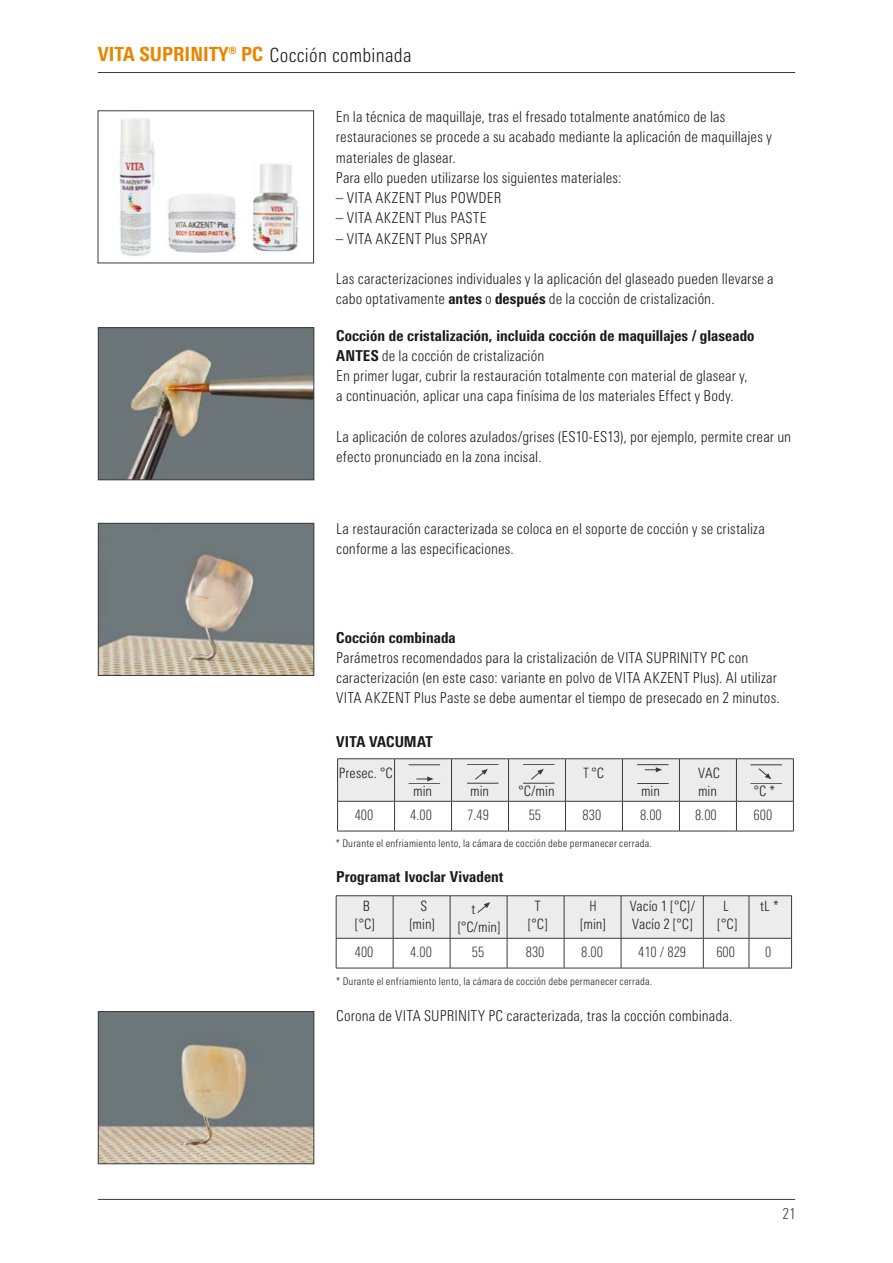
<style>
.page{position:relative;width:893px;height:1263px;background:#fff}
.page>*{position:absolute;margin:0;border:0;box-sizing:border-box;transform-origin:0 0}
.t1{font:800 condensed 19.5px "Univers Next Pro";color:#e98600}
.t2{font:300 condensed 15px/20.2px "Univers Next Pro";letter-spacing:.005em;color:#1a1a1a}
.t3{font:800 condensed 15px "Univers Next Pro";letter-spacing:.005em;color:#1a1a1a}
.t4{font:300 condensed 15px "Univers Next Pro";letter-spacing:.025em;color:#1a1a1a}
.t5{font:300 condensed 15px "Univers Next Pro";color:#3b3b3a}
.t6{font:300 condensed 14.25px/18px "Univers Next Pro";color:#1a1a1a;text-align:center}
.t7{font:300 condensed 14.25px "Univers Next Pro";color:#3b3b3a}
.t8{font:300 condensed 14.25px/18px "Univers Next Pro";color:#1a1a1a;text-align:center;scale:.9 1}
.t9{font:300 condensed 10.5px "Univers Next Pro";letter-spacing:.02em;color:#1a1a1a}
.s1{font-weight:300;color:#1a1a1a}
.s2{font-weight:800}
</style>
<div class="page">
<hr style="left:98px;top:1199px;width:697px;height:1px;background:#3b3b3a">
<hr style="left:98px;top:72px;width:697px;height:1px;background:#3b3b3a">
<img style="left:100px;top:329px;width:212px;height:149px">
<div style="left:98px;top:327px;width:216px;height:153px;border:1px solid #3b3b3a"></div>
<hr style="left:337px;top:758px;width:58px;height:1px;background:#3b3b3a">
<hr style="left:337px;top:759px;width:1px;height:42px;background:#3b3b3a">
<hr style="left:395px;top:758px;width:57px;height:1px;background:#3b3b3a">
<hr style="left:452px;top:758px;width:56px;height:1px;background:#3b3b3a">
<hr style="left:508px;top:758px;width:57px;height:1px;background:#3b3b3a">
<hr style="left:565px;top:758px;width:57px;height:1px;background:#3b3b3a">
<hr style="left:622px;top:758px;width:57px;height:1px;background:#3b3b3a">
<hr style="left:679px;top:758px;width:57px;height:1px;background:#3b3b3a">
<hr style="left:736px;top:758px;width:58px;height:1px;background:#3b3b3a">
<hr style="left:793px;top:759px;width:1px;height:42px;background:#3b3b3a">
<hr style="left:337px;top:801px;width:58px;height:1px;background:#3b3b3a">
<hr style="left:337px;top:801px;width:1px;height:30px;background:#3b3b3a">
<hr style="left:337px;top:831px;width:58px;height:1px;background:#3b3b3a">
<hr style="left:395px;top:801px;width:57px;height:1px;background:#3b3b3a">
<hr style="left:394px;top:801px;width:1px;height:30px;background:#3b3b3a">
<hr style="left:452px;top:801px;width:56px;height:1px;background:#3b3b3a">
<hr style="left:451px;top:801px;width:1px;height:30px;background:#3b3b3a">
<hr style="left:508px;top:801px;width:57px;height:1px;background:#3b3b3a">
<hr style="left:508px;top:801px;width:1px;height:30px;background:#3b3b3a">
<hr style="left:565px;top:801px;width:57px;height:1px;background:#3b3b3a">
<hr style="left:565px;top:801px;width:1px;height:30px;background:#3b3b3a">
<hr style="left:622px;top:801px;width:57px;height:1px;background:#3b3b3a">
<hr style="left:622px;top:801px;width:1px;height:30px;background:#3b3b3a">
<hr style="left:679px;top:801px;width:57px;height:1px;background:#3b3b3a">
<hr style="left:679px;top:801px;width:1px;height:30px;background:#3b3b3a">
<hr style="left:736px;top:801px;width:58px;height:1px;background:#3b3b3a">
<hr style="left:736px;top:801px;width:1px;height:30px;background:#3b3b3a">
<hr style="left:793px;top:801px;width:1px;height:30px;background:#3b3b3a">
<hr style="left:395px;top:831px;width:57px;height:1px;background:#3b3b3a">
<hr style="left:452px;top:831px;width:56px;height:1px;background:#3b3b3a">
<hr style="left:508px;top:831px;width:57px;height:1px;background:#3b3b3a">
<hr style="left:565px;top:831px;width:57px;height:1px;background:#3b3b3a">
<hr style="left:622px;top:831px;width:57px;height:1px;background:#3b3b3a">
<hr style="left:679px;top:831px;width:57px;height:1px;background:#3b3b3a">
<hr style="left:736px;top:831px;width:58px;height:1px;background:#3b3b3a">
<svg style="left:338px;top:759px;width:455px;height:42px;background:#e3e3e4"></svg>
<img style="left:100px;top:525px;width:212px;height:149px">
<div style="left:98px;top:523px;width:216px;height:153px;border:1px solid #3b3b3a"></div>
<img style="left:100px;top:1013px;width:212px;height:149px">
<div style="left:98px;top:1011px;width:216px;height:153px;border:1px solid #3b3b3a"></div>
<hr style="left:336px;top:895px;width:57px;height:1px;background:#3b3b3a">
<hr style="left:393px;top:895px;width:57px;height:1px;background:#3b3b3a">
<hr style="left:450px;top:895px;width:57px;height:1px;background:#3b3b3a">
<hr style="left:507px;top:895px;width:57px;height:1px;background:#3b3b3a">
<hr style="left:564px;top:895px;width:57px;height:1px;background:#3b3b3a">
<hr style="left:621px;top:895px;width:82px;height:1px;background:#3b3b3a">
<hr style="left:703px;top:895px;width:46px;height:1px;background:#3b3b3a">
<hr style="left:749px;top:895px;width:43px;height:1px;background:#3b3b3a">
<hr style="left:791px;top:896px;width:1px;height:42px;background:#3b3b3a">
<hr style="left:336px;top:938px;width:57px;height:1px;background:#3b3b3a">
<hr style="left:336px;top:938px;width:1px;height:30px;background:#3b3b3a">
<hr style="left:336px;top:968px;width:57px;height:1px;background:#3b3b3a">
<hr style="left:393px;top:938px;width:57px;height:1px;background:#3b3b3a">
<hr style="left:393px;top:938px;width:1px;height:30px;background:#3b3b3a">
<hr style="left:450px;top:938px;width:57px;height:1px;background:#3b3b3a">
<hr style="left:450px;top:938px;width:1px;height:30px;background:#3b3b3a">
<hr style="left:507px;top:938px;width:57px;height:1px;background:#3b3b3a">
<hr style="left:507px;top:938px;width:1px;height:30px;background:#3b3b3a">
<hr style="left:564px;top:938px;width:57px;height:1px;background:#3b3b3a">
<hr style="left:564px;top:938px;width:1px;height:30px;background:#3b3b3a">
<hr style="left:621px;top:938px;width:82px;height:1px;background:#3b3b3a">
<hr style="left:621px;top:938px;width:1px;height:30px;background:#3b3b3a">
<hr style="left:703px;top:938px;width:46px;height:1px;background:#3b3b3a">
<hr style="left:703px;top:938px;width:1px;height:30px;background:#3b3b3a">
<hr style="left:749px;top:938px;width:43px;height:1px;background:#3b3b3a">
<hr style="left:749px;top:938px;width:1px;height:30px;background:#3b3b3a">
<hr style="left:791px;top:938px;width:1px;height:30px;background:#3b3b3a">
<hr style="left:393px;top:968px;width:57px;height:1px;background:#3b3b3a">
<hr style="left:450px;top:968px;width:57px;height:1px;background:#3b3b3a">
<hr style="left:507px;top:968px;width:57px;height:1px;background:#3b3b3a">
<hr style="left:564px;top:968px;width:57px;height:1px;background:#3b3b3a">
<hr style="left:621px;top:968px;width:82px;height:1px;background:#3b3b3a">
<hr style="left:703px;top:968px;width:46px;height:1px;background:#3b3b3a">
<hr style="left:749px;top:968px;width:43px;height:1px;background:#3b3b3a">
<img style="left:119px;top:118px;width:36px;height:138px">
<img style="left:251px;top:163px;width:48px;height:90px">
<img style="left:168px;top:194px;width:68px;height:59px">
<svg style="left:336px;top:896px;width:455px;height:42px;background:#e6e6e7"></svg>
<h1 class="t1" style="left:98px;top:43px;width:315px">VITA SUPRINITY® PC <span class="s1">Cocción combinada</span></h1>
<p class="t2" style="left:336px;top:107px;width:438px">En la técnica de maquillaje, tras el fresado totalmente anatómico de las restauraciones se procede a su acabado mediante la aplicación de maquillajes y materiales de glasear.<br>Para ello pueden utilizarse los siguientes materiales:</p>
<p class="t2" style="left:336px;top:188px;width:167px">– VITA AKZENT Plus POWDER</p>
<p class="t4" style="left:336px;top:210px;width:152px">– VITA AKZENT Plus PASTE</p>
<p class="t2" style="left:336px;top:228px;width:153px">– VITA AKZENT Plus SPRAY</p>
<p class="t2" style="left:336px;top:269px;width:439px">Las caracterizaciones individuales y la aplicación del glaseado pueden llevarse a cabo optativamente <span class="s2">antes</span> o <span class="s2">después</span> de la cocción de cristalización.</p>
<p class="t2" style="left:336px;top:325px;width:420px"><span class="s2">Cocción de cristalización, incluida cocción de maquillajes / glaseado ANTES</span> de la cocción de cristalización<br>En primer lugar, cubrir la restauración totalmente con material de glasear y, a continuación, aplicar una capa finísima de los materiales Effect y Body.</p>
<p class="t2" style="left:336px;top:426px;width:457px">La aplicación de colores azulados/grises (ES10-ES13), por ejemplo, permite crear un efecto pronunciado en la zona incisal.</p>
<p class="t2" style="left:336px;top:518px;width:430px">La restauración caracterizada se coloca en el soporte de cocción y se cristaliza conforme a las especificaciones.</p>
<p class="t3" style="left:336px;top:628px;width:121px">Cocción combinada</p>
<p class="t2" style="left:336px;top:647px;width:445px">Parámetros recomendados para la cristalización de VITA SUPRINITY PC con caracterización (en este caso: variante en polvo de VITA AKZENT Plus). Al utilizar<br>VITA AKZENT Plus Paste se debe aumentar el tiempo de presecado en 2 minutos.</p>
<p class="t3" style="left:336px;top:733px;width:98px">VITA VACUMAT</p>
<p class="t6" style="left:339px;top:764px;width:55px">Presec. °C</p>
<p class="t6" style="left:413px;top:782px;width:21px">min</p>
<p class="t6" style="left:470px;top:782px;width:21px">min</p>
<p class="t6" style="left:519px;top:782px;width:38px">°C/min</p>
<p class="t8" style="left:583px;top:764px;width:24px">T °C</p>
<p class="t6" style="left:641px;top:782px;width:21px">min</p>
<p class="t6" style="left:698px;top:764px;width:23px;text-align:left">VAC min</p>
<p class="t6" style="left:754px;top:782px;width:23px">°C *</p>
<p class="t7" style="left:355px;top:807px;width:20px">400</p>
<p class="t7" style="left:410px;top:807px;width:23px">4.00</p>
<p class="t7" style="left:467px;top:807px;width:23px">7.49</p>
<p class="t7" style="left:529px;top:807px;width:14px">55</p>
<p class="t7" style="left:583px;top:807px;width:20px">830</p>
<p class="t7" style="left:640px;top:807px;width:23px">8.00</p>
<p class="t7" style="left:695px;top:807px;width:23px">8.00</p>
<p class="t7" style="left:754px;top:807px;width:20px">600</p>
<p class="t9" style="left:336px;top:837px;width:317px">* Durante el enfriamiento lento, la cámara de cocción debe permanecer cerrada.</p>
<p class="t3" style="left:336px;top:868px;width:169px">Programat Ivoclar Vivadent</p>
<p class="t6" style="left:355px;top:897px;width:22px">B [°C]</p>
<p class="t6" style="left:409px;top:897px;width:27px">S [min]</p>
<p class="t6" style="left:458px;top:900px;width:44px;text-align:left;text-indent:14px">t [°C/min]</p>
<p class="t6" style="left:528px;top:897px;width:22px">T [°C]</p>
<p class="t8" style="left:580px;top:897px;width:30px">H [min]</p>
<p class="t6" style="left:630px;top:897px;width:67px;text-align:left">Vacío 1 [°C]/<br>Vacío 2 [°C]</p>
<p class="t6" style="left:717px;top:897px;width:22px">L [°C]</p>
<p class="t6" style="left:760px;top:897px;width:20px">tL *</p>
<p class="t7" style="left:355px;top:944px;width:20px">400</p>
<p class="t7" style="left:410px;top:944px;width:23px">4.00</p>
<p class="t7" style="left:472px;top:944px;width:14px">55</p>
<p class="t7" style="left:526px;top:944px;width:20px">830</p>
<p class="t7" style="left:581px;top:944px;width:23px">8.00</p>
<p class="t7" style="left:638px;top:944px;width:50px">410 / 829</p>
<p class="t7" style="left:716px;top:944px;width:20px">600</p>
<p class="t7" style="left:765px;top:944px;width:8px">0</p>
<p class="t9" style="left:336px;top:975px;width:317px">* Durante el enfriamiento lento, la cámara de cocción debe permanecer cerrada.</p>
<p class="t2" style="left:336px;top:1005px;width:398px">Corona de VITA SUPRINITY PC caracterizada, tras la cocción combinada.</p>
<p class="t5" style="left:783px;top:1205px;width:15px">21</p>
</div>
